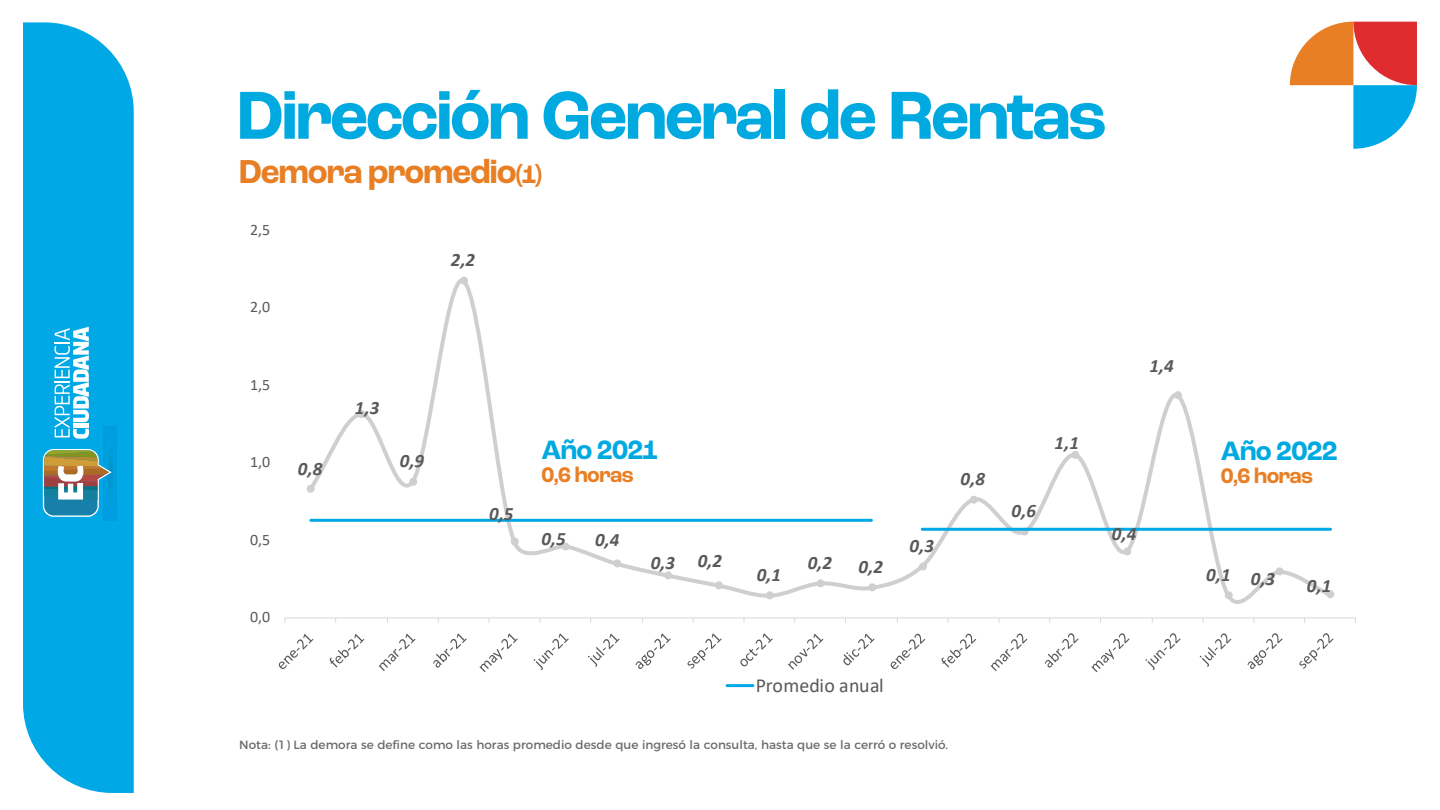
<style>
.page{position:relative;width:1440px;height:810px;background:#fff}
.page>*{position:absolute;margin:0;border:0;box-sizing:border-box;transform-origin:0 0}
.t1{font:700 71.25px "Roc Grotesk";letter-spacing:-.035em;color:#00aae1;scale:.96 1}
.t2{font:700 34.88px "Roc Grotesk";letter-spacing:-.03em;color:#e87f25;scale:.96 1}
.t3{font:700 27.9px "Roc Grotesk";letter-spacing:-.035em;color:#00aae1;scale:.96 1}
.t4{font:700 22.2px "Roc Grotesk";letter-spacing:-.025em;color:#e87f25;scale:.96 1}
.t5{font:19.95px "Calibri";color:#595959}
.t6{font:italic 700 18.9px "Calibri";color:#595959}
.t7{font:15.9px "Calibri";color:#595959}
.t8{font:12px "Montserrat";color:#6b6b6b}
.s1{font-size:26.25px}
</style>
<div class="page">
<div style="left:23px;top:22px;width:111px;height:771px;background:#00a8e6"></div>
<svg style="left:1290px;top:22px;width:127px;height:127px"></svg>
<svg style="left:54px;top:327px;width:35px;height:112px"></svg>
<div style="left:104px;top:427px;width:13px;height:93px;background:#009ee1;border-radius:50%"></div>
<div style="left:106px;top:438px;width:9px;height:70px;background:#00a0dd;border-radius:50%"></div>
<div style="left:107px;top:450px;width:7px;height:47px;background:#009cd6;border-radius:50%"></div>
<div style="left:108px;top:456px;width:5px;height:35px;background:#0099d2;border-radius:50%"></div>
<svg style="left:43px;top:449px;width:69px;height:68px"></svg>
<hr style="left:285px;top:617px;width:1070px;height:1px;background:#d9d9d9">
<svg style="left:305px;top:276px;width:1030px;height:342px"></svg>
<div style="left:307px;top:485px;width:8px;height:8px;background:#d0cece;border-radius:50%"></div>
<div style="left:357px;top:410px;width:8px;height:8px;background:#d0cece;border-radius:50%"></div>
<div style="left:409px;top:478px;width:8px;height:8px;background:#d0cece;border-radius:50%"></div>
<div style="left:460px;top:277px;width:8px;height:8px;background:#d0cece;border-radius:50%"></div>
<div style="left:511px;top:538px;width:8px;height:8px;background:#d0cece;border-radius:50%"></div>
<div style="left:562px;top:543px;width:8px;height:7px;background:#d0cece;border-radius:50%"></div>
<div style="left:613px;top:559px;width:8px;height:8px;background:#d0cece;border-radius:50%"></div>
<div style="left:664px;top:571px;width:8px;height:8px;background:#d0cece;border-radius:50%"></div>
<div style="left:715px;top:581px;width:8px;height:8px;background:#d0cece;border-radius:50%"></div>
<div style="left:766px;top:591px;width:8px;height:8px;background:#d0cece;border-radius:50%"></div>
<div style="left:817px;top:579px;width:7px;height:8px;background:#d0cece;border-radius:50%"></div>
<div style="left:868px;top:583px;width:8px;height:8px;background:#d0cece;border-radius:50%"></div>
<div style="left:919px;top:562px;width:8px;height:8px;background:#d0cece;border-radius:50%"></div>
<div style="left:970px;top:496px;width:8px;height:8px;background:#d0cece;border-radius:50%"></div>
<div style="left:1021px;top:528px;width:8px;height:8px;background:#d0cece;border-radius:50%"></div>
<div style="left:1071px;top:451px;width:8px;height:8px;background:#d0cece;border-radius:50%"></div>
<div style="left:1123px;top:547px;width:8px;height:8px;background:#d0cece;border-radius:50%"></div>
<div style="left:1174px;top:391px;width:8px;height:8px;background:#d0cece;border-radius:50%"></div>
<div style="left:1225px;top:591px;width:8px;height:8px;background:#d0cece;border-radius:50%"></div>
<div style="left:1276px;top:567px;width:8px;height:8px;background:#d0cece;border-radius:50%"></div>
<div style="left:1326px;top:590px;width:8px;height:8px;background:#d0cece;border-radius:50%"></div>
<hr style="left:311px;top:519px;width:560px;height:3px;background:#00a8e6">
<hr style="left:922px;top:528px;width:409px;height:3px;background:#00a8e6">
<svg style="left:279px;top:634px;width:34px;height:35px"></svg>
<svg style="left:330px;top:634px;width:34px;height:33px"></svg>
<svg style="left:379px;top:634px;width:36px;height:37px"></svg>
<svg style="left:433px;top:634px;width:34px;height:34px"></svg>
<svg style="left:480px;top:634px;width:38px;height:38px"></svg>
<svg style="left:534px;top:634px;width:35px;height:36px"></svg>
<svg style="left:588px;top:634px;width:32px;height:33px"></svg>
<svg style="left:636px;top:634px;width:35px;height:35px"></svg>
<svg style="left:687px;top:634px;width:35px;height:35px"></svg>
<svg style="left:740px;top:633px;width:33px;height:33px"></svg>
<svg style="left:788px;top:634px;width:35px;height:36px"></svg>
<svg style="left:843px;top:634px;width:32px;height:31px"></svg>
<svg style="left:891px;top:634px;width:34px;height:35px"></svg>
<svg style="left:942px;top:634px;width:34px;height:33px"></svg>
<svg style="left:991px;top:634px;width:36px;height:37px"></svg>
<svg style="left:1045px;top:633px;width:34px;height:35px"></svg>
<svg style="left:1091px;top:633px;width:39px;height:39px"></svg>
<svg style="left:1145px;top:633px;width:36px;height:37px"></svg>
<svg style="left:1200px;top:633px;width:31px;height:34px"></svg>
<svg style="left:1248px;top:633px;width:35px;height:36px"></svg>
<svg style="left:1299px;top:633px;width:35px;height:36px"></svg>
<hr style="left:727px;top:684px;width:26px;height:3px;background:#00a8e6">
<h1 class="t1" style="left:237px;top:71px;width:907px">Dirección General de Rentas</h1>
<h2 class="t2" style="left:239px;top:150px;width:317px">Demora promedio<span class="s1">(1)</span></h2>
<h3 class="t7" style="left:250px;top:218px;width:22px">2,5</h3>
<h3 class="t7" style="left:250px;top:296px;width:22px">2,0</h3>
<h3 class="t6" style="left:451px;top:246px;width:26px">2,2</h3>
<h3 class="t7" style="left:250px;top:373px;width:22px">1,5</h3>
<h3 class="t7" style="left:250px;top:451px;width:22px">1,0</h3>
<h3 class="t7" style="left:250px;top:529px;width:22px">0,5</h3>
<h3 class="t7" style="left:250px;top:606px;width:22px">0,0</h3>
<h3 class="t6" style="left:298px;top:455px;width:26px">0,8</h3>
<h3 class="t6" style="left:355px;top:394px;width:26px">1,3</h3>
<h3 class="t6" style="left:400px;top:448px;width:26px">0,9</h3>
<h3 class="t6" style="left:489px;top:501px;width:26px">0,5</h3>
<h3 class="t3" style="left:542px;top:432px;width:123px">Año 2021</h3>
<h3 class="t4" style="left:542px;top:461px;width:97px">0,6 horas</h3>
<h3 class="t6" style="left:541px;top:525px;width:26px">0,5</h3>
<h3 class="t6" style="left:595px;top:526px;width:26px">0,4</h3>
<h3 class="t6" style="left:651px;top:549px;width:73px">0,3 0,2</h3>
<h3 class="t6" style="left:757px;top:561px;width:26px">0,1</h3>
<h3 class="t6" style="left:808px;top:549px;width:26px">0,2</h3>
<h3 class="t6" style="left:859px;top:554px;width:26px">0,2</h3>
<h3 class="t6" style="left:910px;top:532px;width:26px">0,3</h3>
<h3 class="t6" style="left:961px;top:465px;width:26px">0,8</h3>
<h3 class="t6" style="left:1055px;top:429px;width:26px">1,1</h3>
<h3 class="t6" style="left:1012px;top:498px;width:26px">0,6</h3>
<h3 class="t6" style="left:1149px;top:352px;width:26px">1,4</h3>
<h3 class="t6" style="left:1112px;top:520px;width:26px">0,4</h3>
<h3 class="t5" style="left:756px;top:671px;width:129px">Promedio anual</h3>
<p class="t8" style="left:239px;top:735px;width:710px">Nota: (1) La demora se define como las horas promedio desde que ingresó la consulta, hasta que se la cerró o resolvió.</p>
<h3 class="t3" style="left:1221px;top:433px;width:123px">Año 2022</h3>
<h3 class="t4" style="left:1221px;top:462px;width:97px">0,6 horas</h3>
<h3 class="t6" style="left:1206px;top:563px;width:70px">0,1 0,3</h3>
<h3 class="t6" style="left:1307px;top:573px;width:26px">0,1</h3>
</div>
